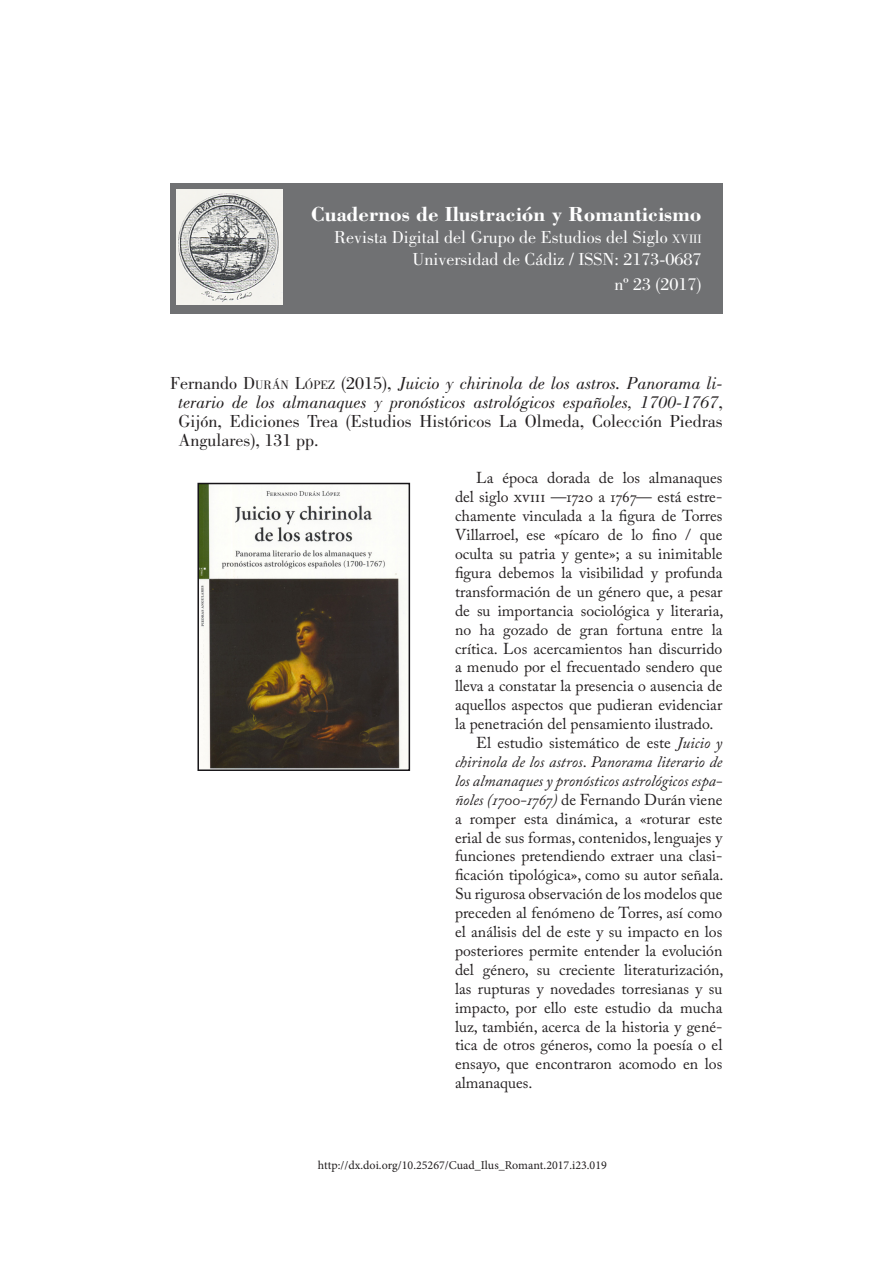
<style>
.page{position:relative;width:893px;height:1263px;background:#fff}
.page>*{position:absolute;margin:0;border:0;box-sizing:border-box;transform-origin:0 0}
.t1{font:700 21px "Bodoni Std";color:#fff}
.Resumen{font:italic 18px/18.9px "Bodoni Std";color:#231f20;text-align:justify}
.t2{font:18px "Bodoni Std";color:#fff}
.t3{font:18px "Bodoni Std";color:#fff}
.Texto{font:15.75px/18.9px "Adobe Caslon Pro";color:#231f20;text-align:justify}
.t4{font:12px "Minion Pro";color:#221e1f}
.s1{font-size:12.6px}
.s2{font-style:inherit}
.s3{font-style:normal}
.s4{font-style:normal;font-size:12.6px}
.s5{font-style:italic}
</style>
<div class="page">
<div style="left:170px;top:183px;width:553px;height:131px;background:#707173"></div>
<img style="left:176px;top:189px;width:107px;height:115px">
<img style="left:200px;top:486px;width:207px;height:282px">
<div style="left:197px;top:483px;width:213px;height:288px;border:2px solid #171518"></div>
<p class="t1" style="left:311px;top:201px;width:392px">Cuadernos de Ilustración y Romanticismo</p>
<p class="t2" style="left:334px;top:227px;width:369px">Revista Digital del Grupo de Estudios del Siglo <span class="s1">XVIII</span></p>
<p class="t2" style="left:413px;top:249px;width:290px">Universidad de Cádiz / ISSN: <span class="s2">2173-0687</span></p>
<p class="t3" style="left:615px;top:274px;width:89px"><span class="s2">nº</span> 23 <span class="s2">(</span>2017<span class="s2">)</span></p>
<p class="Resumen" style="left:179px;top:374px;width:546px;text-indent:-9px"><span class="s3">Fernando</span> <span class="s3">D</span><span class="s4">URÁN</span> <span class="s3">L</span><span class="s4">ÓPEZ</span> <span class="s3">(2015),</span> Juicio y chirinola de los astros. Panorama li&shy;terario de los almanaques y pronósticos astrológicos españoles, 1700-1767<span class="s3">, Gijón, Ediciones Trea (Estudios Históricos La Olmeda, Colección Piedras Angulares), 131 pp.</span></p>
<p class="Texto" style="left:455px;top:468px;width:270px;text-indent:21px">La época dorada de los almanaques del siglo xviii —1720 a 1767— está estre&shy;chamente vinculada a la figura de Torres Villarroel, ese «pícaro de lo fino / que oculta su patria y gente»; a su inimitable figura debemos la visibilidad y profunda transformación de un género que, a pesar de su importancia sociológica y literaria, no ha gozado de gran fortuna entre la crítica. Los acercamientos han discurrido a menudo por el frecuentado sendero que lleva a constatar la presencia o ausencia de aquellos aspectos que pudieran evidenciar la penetración del pensamiento ilustrado.</p>
<p class="Texto" style="left:455px;top:733px;width:270px;text-indent:21px">El estudio sistemático de este <span class="s5">Juicio y chirinola de los astros</span>. <span class="s5">Panorama literario de los almanaques y pronósticos astrológicos espa&shy;ñoles (1700-1767)</span> de Fernando Durán viene a romper esta dinámica, a «roturar este erial de sus formas, contenidos, lenguajes y funciones pretendiendo extraer una clasi&shy;ficación tipológica», como su autor señala.<br>Su rigurosa observación de los modelos que preceden al fenómeno de Torres, así como el análisis del de este y su impacto en los posteriores permite entender la evolución del género, su creciente literaturización, las rupturas y novedades torresianas y su impacto, por ello este estudio da mucha luz, también, acerca de la historia y gené&shy;tica de otros géneros, como la poesía o el ensayo, que encontraron acomodo en los almanaques.</p>
<p class="t4" style="left:318px;top:1157px;width:291px">http://dx.doi.org/10.25267/Cuad_Ilus_Romant.2017.i23.019</p>
</div>
